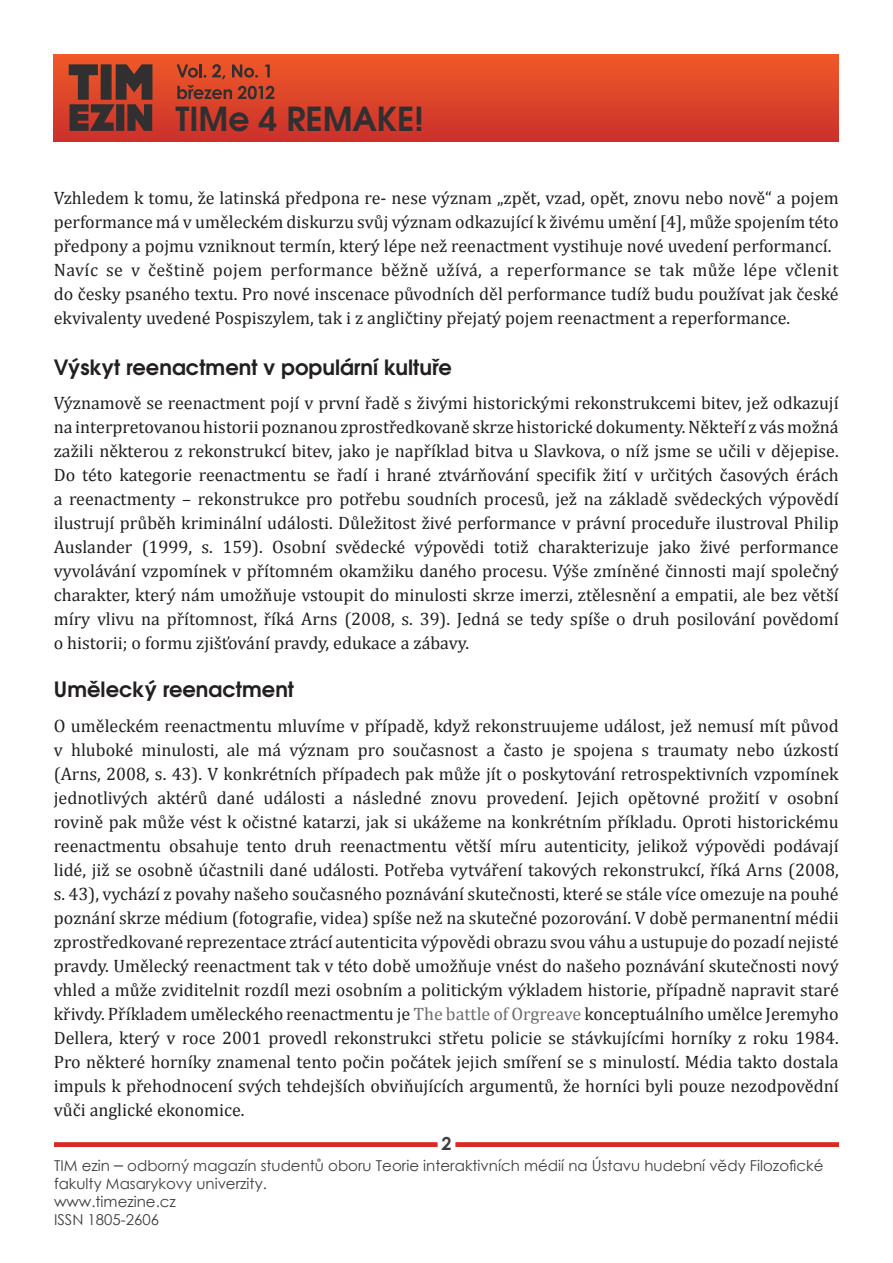
<style>
.page{position:relative;width:893px;height:1263px;background:#fff}
.page>*{position:absolute;margin:0;border:0;box-sizing:border-box;transform-origin:0 0}
.t1{font:700 33px "Te X Gyre Adventor";color:#312f30}
.t2{font:700 21px "Te X Gyre Adventor";color:#231f20}
.t3{font:18px/24px "Cambria";color:#231f20;text-align:justify}
.t4{font:700 18px "Century Gothic";color:#3e3e3f}
.t5{font:15px/18px "Century Gothic";color:#3e3e3f}
.s1{color:#6c6d70}
.s2{font-size:18px}
</style>
<div class="page">
<div style="left:53px;top:54px;width:785px;height:87px;background:linear-gradient(to bottom,#f05a28,#ca312b)"></div>
<div style="left:54px;top:1142px;width:383px;height:5px;background:#d92b26"></div>
<div style="left:456px;top:1142px;width:383px;height:5px;background:#d92b26"></div>
<svg style="left:69px;top:64px;width:83px;height:67px;background:#6b362d"></svg>
<svg style="left:177px;top:64px;width:97px;height:35px;background:#b1442a"></svg>
<p class="t1" style="left:176px;top:90px;width:250px">TIMe 4 REMAKE!</p>
<p class="t3" style="left:54px;top:186px;width:786px">Vzhledem k tomu, že latinská předpona re- nese význam „zpět, vzad, opět, znovu nebo nově“ a pojem performance má v uměleckém diskurzu svůj význam odkazující k živému umění [4], může spojením této předpony a pojmu vzniknout termín, který lépe než reenactment vystihuje nové uvedení performancí.</p>
<p class="t3" style="left:54px;top:258px;width:786px">Navíc se v češtině pojem performance běžně užívá, a reperformance se tak může lépe včlenit do česky psaného textu. Pro nové inscenace původních děl performance tudíž budu používat jak české ekvivalenty uvedené Pospiszylem, tak i z angličtiny přejatý pojem reenactment a reperformance.</p>
<p class="t2" style="left:54px;top:349px;width:400px">Výskyt reenactment v populární kultuře</p>
<p class="t3" style="left:54px;top:391px;width:786px">Významově se reenactment pojí v první řadě s živými historickými rekonstrukcemi bitev, jež odkazují na interpretovanou historii poznanou zprostředkovaně skrze historické dokumenty. Někteří z vás možná zažili některou z rekonstrukcí bitev, jako je například bitva u Slavkova, o níž jsme se učili v dějepise.<br>Do této kategorie reenactmentu se řadí i hrané ztvárňování specifik žití v určitých časových érách a reenactmenty – rekonstrukce pro potřebu soudních procesů, jež na základě svědeckých výpovědí ilustrují průběh kriminální události. Důležitost živé performance v právní proceduře ilustroval Philip Auslander (1999, s. 159). Osobní svědecké výpovědi totiž charakterizuje jako živé performance vyvolávání vzpomínek v přítomném okamžiku daného procesu. Výše zmíněné činnosti mají společný charakter, který nám umožňuje vstoupit do minulosti skrze imerzi, ztělesnění a empatii, ale bez větší míry vlivu na přítomnost, říká Arns (2008, s. 39). Jedná se tedy spíše o druh posilování povědomí o historii; o formu zjišťování pravdy, edukace a zábavy.</p>
<p class="t2" style="left:54px;top:671px;width:242px">Umělecký reenactment</p>
<p class="t3" style="left:54px;top:713px;width:786px">O uměleckém reenactmentu mluvíme v případě, když rekonstruujeme událost, jež nemusí mít původ v hluboké minulosti, ale má význam pro současnost a často je spojena s traumaty nebo úzkostí (Arns, 2008, s. 43). V konkrétních případech pak může jít o poskytování retrospektivních vzpomínek jednotlivých aktérů dané události a následné znovu provedení. Jejich opětovné prožití v osobní rovině pak může vést k očistné katarzi, jak si ukážeme na konkrétním příkladu. Oproti historickému reenactmentu obsahuje tento druh reenactmentu větší míru autenticity, jelikož výpovědi podávají lidé, již se osobně účastnili dané události. Potřeba vytváření takových rekonstrukcí, říká Arns (2008, s. 43), vychází z povahy našeho současného poznávání skutečnosti, které se stále více omezuje na pouhé poznání skrze médium (fotografie, videa) spíše než na skutečné pozorování. V době permanentní médii zprostředkované reprezentace ztrácí autenticita výpovědi obrazu svou váhu a ustupuje do pozadí nejisté pravdy. Umělecký reenactment tak v této době umožňuje vnést do našeho poznávání skutečnosti nový vhled a může zviditelnit rozdíl mezi osobním a politickým výkladem historie, případně napravit staré křivdy. Příkladem uměleckého reenactmentu je <span class="s1">The battle of Orgreave</span> konceptuálního umělce Jeremyho Dellera, který v roce 2001 provedl rekonstrukci střetu policie se stávkujícími horníky z roku 1984.<br>Pro některé horníky znamenal tento počin počátek jejich smíření se s minulostí. Média takto dostala impuls k přehodnocení svých tehdejších obviňujících argumentů, že horníci byli pouze nezodpovědní vůči anglické ekonomice.</p>
<p class="t4" style="left:441px;top:1130px;width:12px">2</p>
<p class="t5" style="left:54px;top:1156px;width:771px">TIM ezin <span class="s2">–</span> odborný magazín studentů oboru Teorie interaktivních médií na Ústavu hudební vědy Filozofické fakulty Masarykovy univerzity.</p>
<p class="t5" style="left:54px;top:1192px;width:123px">www.timezine.cz</p>
<p class="t5" style="left:54px;top:1210px;width:107px">ISSN 1805-2606</p>
</div>
